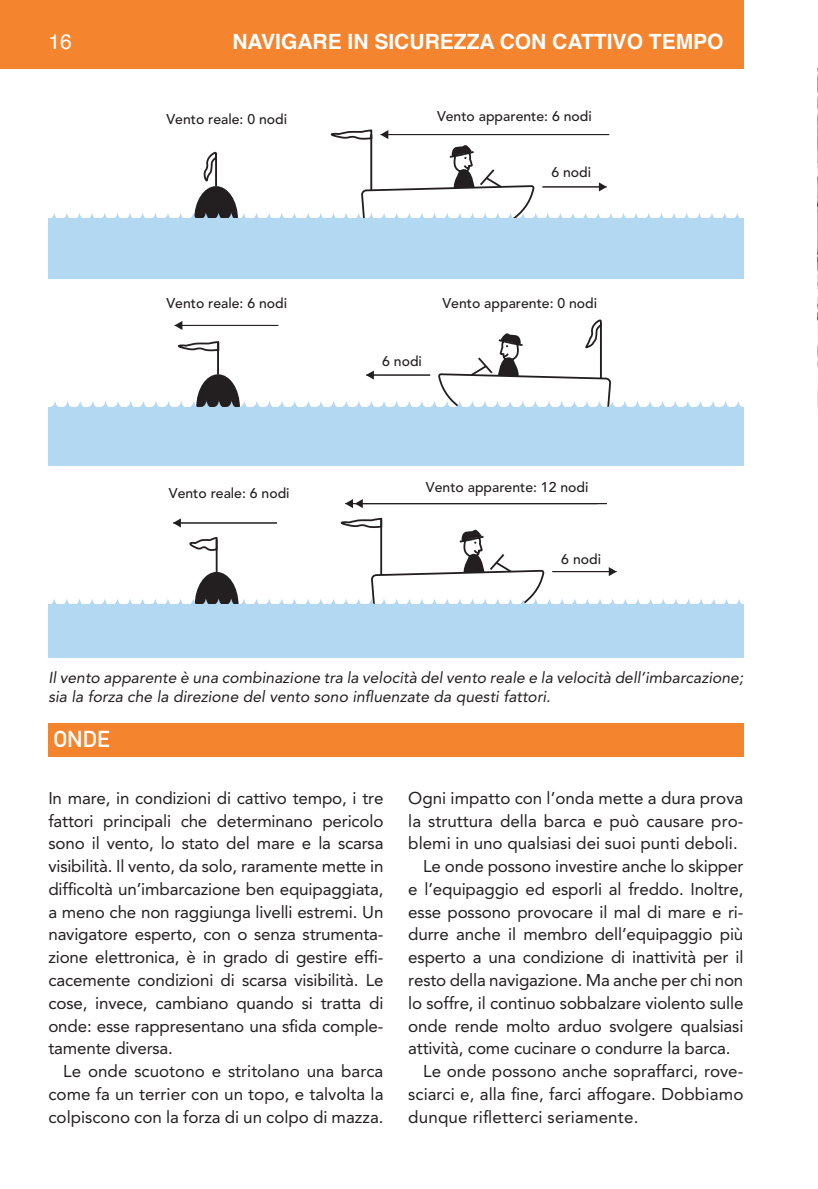
<style>
.page{position:relative;width:818px;height:1189px;background:#fff}
.page>*{position:absolute;margin:0;border:0;box-sizing:border-box;transform-origin:0 0}
.t1{font:700 22.75px "DIN Alternate";color:#fff}
.t2{font:700 21px "Helvetica";color:#fff}
.t3{font:21px "Helvetica";color:#fff}
.t4{font:16.97px/22.8px "Avenir LT Std";letter-spacing:-.01em;color:#231f20;text-align:justify}
.t5{font:16.97px "Avenir LT Std";letter-spacing:.01em;color:#231f20}
.t6{font:italic 15.75px/19.2px "Avenir LT Std";color:#231f20}
.t7{font:500 14px "Avenir LT Std";color:#231f20}
</style>
<div class="page">
<div style="left:0;top:0;width:743px;height:68px;background:#f5842e"></div>
<svg style="left:48px;top:129px;width:695px;height:149px"></svg>
<div style="left:48px;top:722px;width:695px;height:34px;background:#f5842e"></div>
<div style="left:48px;top:407px;width:695px;height:58px;background:#b3d8f1"></div>
<svg style="left:51px;top:319px;width:693px;height:99px"></svg>
<div style="left:48px;top:604px;width:695px;height:53px;background:#b3d8f1"></div>
<svg style="left:51px;top:517px;width:691px;height:87px"></svg>
<hr style="left:361px;top:503px;width:245px;height:1px;background:#231f20">
<svg style="left:345px;top:499px;width:18px;height:9px"></svg>
<img style="left:817px;top:69px;width:1px;height:345px">
<p class="t3" style="left:48px;top:26px;width:25px">16</p>
<p class="t2" style="left:232px;top:25px;width:492px">NAVIGARE IN SICUREZZA CON CATTIVO TEMPO</p>
<p class="t7" style="left:166px;top:111px;width:122px">Vento reale: 0 nodi</p>
<p class="t7" style="left:437px;top:108px;width:156px">Vento apparente: 6 nodi</p>
<p class="t7" style="left:166px;top:295px;width:122px">Vento reale: 6 nodi</p>
<p class="t7" style="left:169px;top:484px;width:122px">Vento reale: 6 nodi</p>
<p class="t7" style="left:551px;top:164px;width:41px">6 nodi</p>
<p class="t7" style="left:382px;top:353px;width:41px">6 nodi</p>
<p class="t7" style="left:442px;top:295px;width:156px">Vento apparente: 0 nodi</p>
<p class="t7" style="left:426px;top:479px;width:164px">Vento apparente: 12 nodi</p>
<p class="t7" style="left:561px;top:550px;width:41px">6 nodi</p>
<p class="t6" style="left:48px;top:668px;width:696px">Il vento apparente è una combinazione tra la velocità del vento reale e la velocità dell’imbarcazione; sia la forza che la direzione del vento sono influenzate da questi fattori.</p>
<h1 class="t1" style="left:53px;top:721px;width:58px">ONDE</h1>
<p class="t4" style="left:48px;top:786px;width:336px">In mare, in condizioni di cattivo tempo, i tre fattori principali che determinano pericolo sono il vento, lo stato del mare e la scarsa visibilità. Il vento, da solo, raramente mette in difficoltà un’imbarcazione ben equipaggiata, a meno che non raggiunga livelli estremi. Un navigatore esperto, con o senza strumenta&shy;zione elettronica, è in grado di gestire effi&shy;cacemente condizioni di scarsa visibilità. Le cose, invece, cambiano quando si tratta di onde: esse rappresentano una sfida comple&shy;tamente diversa.</p>
<p class="t4" style="left:48px;top:1059px;width:336px;text-indent:15px">Le onde scuotono e stritolano una barca come fa un terrier con un topo, e talvolta la colpiscono con la forza di un colpo di mazza.</p>
<p class="t4" style="left:408px;top:786px;width:336px">Ogni impatto con l’onda mette a dura prova</p>
<p class="t4" style="left:408px;top:809px;width:336px">la struttura della barca e può causare pro-</p>
<p class="t4" style="left:408px;top:832px;width:331px">blemi in uno qualsiasi dei suoi punti deboli.</p>
<p class="t4" style="left:423px;top:854px;width:321px">Le onde possono investire anche lo skipper</p>
<p class="t4" style="left:408px;top:877px;width:336px">e l’equipaggio ed esporli al freddo. Inoltre,</p>
<p class="t4" style="left:408px;top:900px;width:336px">esse possono provocare il mal di mare e ri-</p>
<p class="t4" style="left:408px;top:923px;width:336px">durre anche il membro dell’equipaggio più</p>
<p class="t4" style="left:408px;top:945px;width:336px">esperto a una condizione di inattività per il</p>
<p class="t4" style="left:408px;top:968px;width:336px">resto della navigazione. Ma anche per chi non</p>
<p class="t4" style="left:408px;top:991px;width:336px">lo soffre, il continuo sobbalzare violento sulle</p>
<p class="t4" style="left:408px;top:1014px;width:336px">onde rende molto arduo svolgere qualsiasi</p>
<p class="t4" style="left:408px;top:1036px;width:324px">attività, come cucinare o condurre la barca.</p>
<p class="t4" style="left:423px;top:1059px;width:321px">Le onde possono anche sopraffarci, rove-</p>
<p class="t4" style="left:408px;top:1082px;width:336px">sciarci e, alla fine, farci affogare. Dobbiamo</p>
<p class="t5" style="left:408px;top:1106px;width:231px">dunque rifletterci seriamente.</p>
</div>
